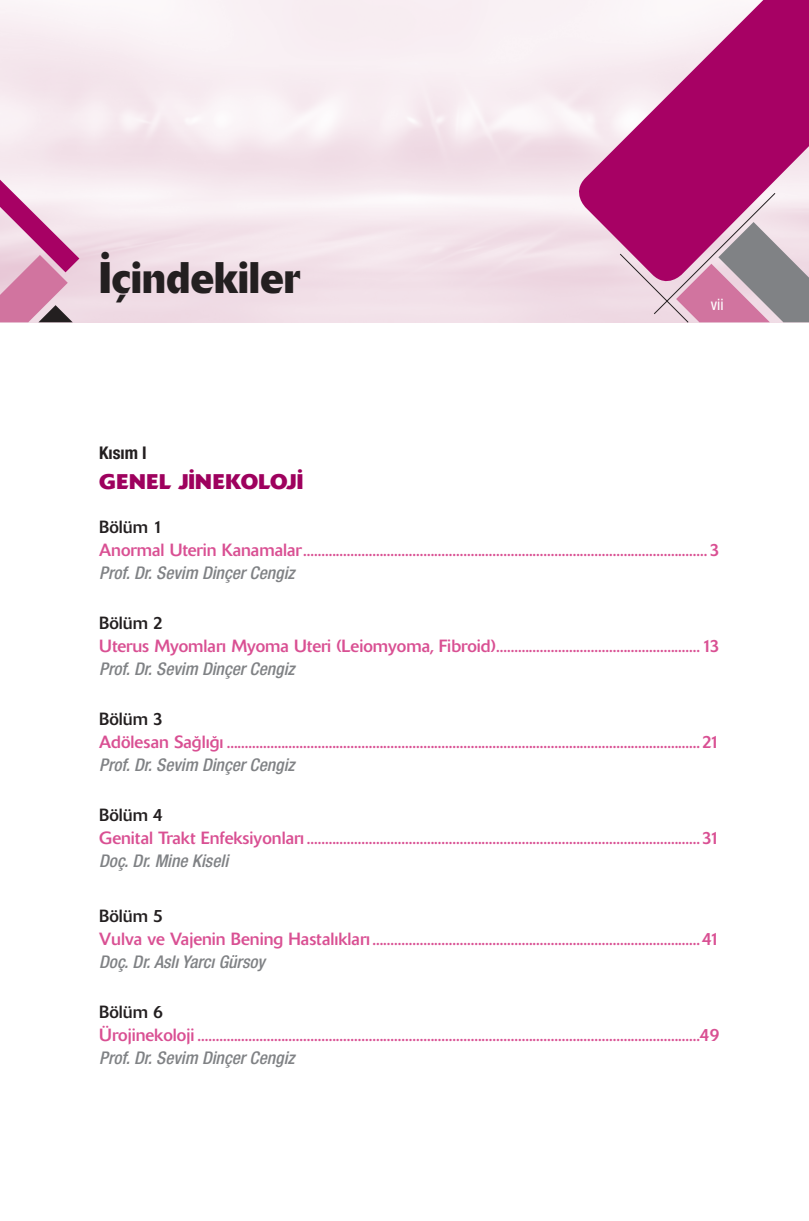
<style>
.page{position:relative;width:809px;height:1221px;background:#fff}
.page>*{position:absolute;margin:0;border:0;box-sizing:border-box;transform-origin:0 0}
.t1{font:700 43.75px "Delta";letter-spacing:.01em;color:#231f20;scale:.9 1}
.t2{font:700 21px "Delta";letter-spacing:.02em;color:#9e015e}
.t3{font:17.5px "Delta";color:#d95093}
.t4{font:italic 17.5px "Helvetica 67 Med Cn";color:#808285}
.t5{font:17.5px "Delta";color:#231f20}
.t6{font:700 17.5px "Helvetica 77 Cn";color:#231f20}
.t7{font:15.75px "Helvetica 57 Cn";color:#fff}
</style>
<div class="page">
<svg style="left:570px;top:0;width:239px;height:289px;fill:#a70164"></svg>
<svg style="left:619px;top:192px;width:190px;height:131px;background:#bb749d"></svg>
<svg style="left:0;top:180px;width:79px;height:142px;background:#d79aba"></svg>
<h1 class="t1" style="left:99px;top:250px;width:225px">İçindekiler</h1>
<p class="t7" style="left:710px;top:295px;width:14px">vii</p>
<p class="t6" style="left:99px;top:442px;width:49px">Kısım I</p>
<p class="t2" style="left:99px;top:469px;width:205px">GENEL JİNEKOLOJİ</p>
<p class="t5" style="left:99px;top:516px;width:65px">Bölüm 1</p>
<p class="t3" style="left:99px;top:539px;width:622px">Anormal Uterin Kanamalar...............................................................................................................3</p>
<p class="t4" style="left:99px;top:562px;width:197px">Prof. Dr. Sevim Dinçer Cengiz</p>
<p class="t5" style="left:99px;top:612px;width:65px">Bölüm 2</p>
<p class="t3" style="left:99px;top:635px;width:622px">Uterus Myomları Myoma Uteri (Leiomyoma, Fibroid)........................................................13</p>
<p class="t4" style="left:99px;top:658px;width:197px">Prof. Dr. Sevim Dinçer Cengiz</p>
<p class="t5" style="left:99px;top:708px;width:65px">Bölüm 3</p>
<p class="t3" style="left:99px;top:731px;width:622px">Adölesan Sağlığı ..................................................................................................................................21</p>
<p class="t4" style="left:99px;top:754px;width:197px">Prof. Dr. Sevim Dinçer Cengiz</p>
<p class="t5" style="left:99px;top:804px;width:65px">Bölüm 4</p>
<p class="t3" style="left:99px;top:827px;width:622px">Genital Trakt Enfeksiyonları ............................................................................................................31</p>
<p class="t4" style="left:99px;top:850px;width:130px">Doç. Dr. Mine Kiseli</p>
<p class="t5" style="left:99px;top:905px;width:65px">Bölüm 5</p>
<p class="t3" style="left:99px;top:928px;width:622px">Vulva ve Vajenin Bening Hastalıkları ..........................................................................................41</p>
<p class="t4" style="left:99px;top:950px;width:167px">Doç. Dr. Aslı Yarcı Gürsoy</p>
<p class="t5" style="left:99px;top:1001px;width:65px">Bölüm 6</p>
<p class="t3" style="left:99px;top:1024px;width:622px">Ürojinekoloji ..........................................................................................................................................49</p>
<p class="t4" style="left:99px;top:1046px;width:197px">Prof. Dr. Sevim Dinçer Cengiz</p>
</div>
